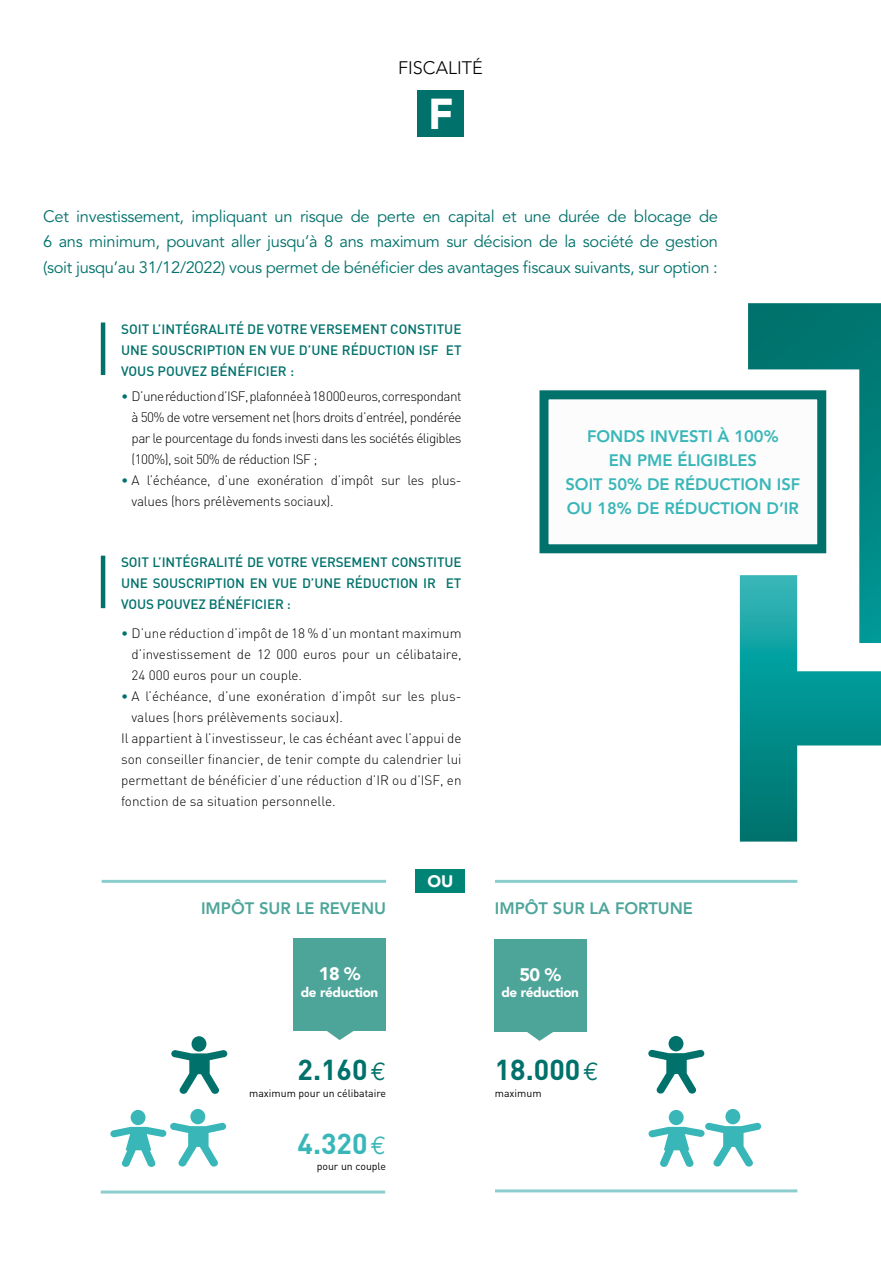
<style>
.page{position:relative;width:881px;height:1263px;background:#fff}
.page>*{position:absolute;margin:0;border:0;box-sizing:border-box;transform-origin:0 0}
.t1{font:900 42.9px "Avenir";color:#fff}
.t2{font:700 28.5px "DIN";color:#00716b}
.t3{font:700 28.5px "DIN";color:#39b6b8}
.t4{font:300 18px "Avenir";color:#000}
.t5{font:900 18px "Avenir";color:#fff}
.t6{font:16.5px/25.5px "Avenir";letter-spacing:-.02em;color:#00716b;text-align:justify}
.t7{font:800 16.5px/24px "Avenir";color:#39b6b8;text-align:center}
.t8{font:800 16.5px "Avenir";color:#4da59a}
.t9{font:900 16.5px "Avenir";color:#fff}
.t10{font:300 13.5px/21px "DIN";color:#000;text-align:justify}
.t11{font:500 13.5px/21px "DIN";color:#00716b}
.t12{font:300 13.5px/21px "DIN";letter-spacing:-.02em;color:#000}
.t13{font:900 13.5px "Avenir";color:#fff}
.t14{font:10.5px "DIN";color:#000}
.s1{color:#00716b}
.s2{font-weight:400;color:#00716b}
.s3{font-family:"Euro Mono";font-weight:400;font-size:25.5px}
</style>
<div class="page">
<div style="left:539px;top:390px;width:286px;height:163px;background:#fcfcfc;border:9px solid #00716b"></div>
<div style="left:416px;top:869px;width:49px;height:23px;background:#008475"></div>
<hr style="left:101px;top:322px;width:4px;height:53px;background:#00716b">
<hr style="left:101px;top:556px;width:4px;height:52px;background:#00716b">
<div style="left:293px;top:939px;width:92px;height:92px;background:#4da59a"></div>
<svg style="left:327px;top:1031px;width:27px;height:9px"></svg>
<div style="left:494px;top:940px;width:92px;height:92px;background:#4da59a"></div>
<svg style="left:527px;top:1032px;width:26px;height:9px"></svg>
<hr style="left:495px;top:1189px;width:302px;height:3px;background:#8ccdce">
<hr style="left:101px;top:1190px;width:284px;height:3px;background:#8ccdce">
<hr style="left:495px;top:880px;width:302px;height:3px;background:#8ccdce">
<hr style="left:102px;top:880px;width:284px;height:3px;background:#8ccdce">
<div style="left:417px;top:91px;width:46px;height:46px;background:#00716b"></div>
<svg style="left:739px;top:575px;width:141px;height:267px"></svg>
<svg style="left:747px;top:303px;width:133px;height:340px"></svg>
<div style="left:668px;top:1036px;width:15px;height:15px;background:#00716b;border-radius:50%"></div>
<svg style="left:648px;top:1050px;width:56px;height:44px"></svg>
<div style="left:191px;top:1036px;width:15px;height:15px;background:#00716b;border-radius:50%"></div>
<svg style="left:171px;top:1050px;width:56px;height:44px"></svg>
<div style="left:190px;top:1109px;width:15px;height:15px;background:#39b6b8;border-radius:50%"></div>
<div style="left:725px;top:1109px;width:15px;height:15px;background:#39b6b8;border-radius:50%"></div>
<div style="left:131px;top:1110px;width:14px;height:15px;background:#39b6b8;border-radius:50%"></div>
<svg style="left:110px;top:1123px;width:116px;height:44px"></svg>
<div style="left:668px;top:1110px;width:15px;height:15px;background:#39b6b8;border-radius:50%"></div>
<svg style="left:648px;top:1123px;width:112px;height:44px"></svg>
<h3 class="t4" style="left:398px;top:57px;width:86px">FISCALITÉ</h3>
<h1 class="t1" style="left:428px;top:88px;width:27px">F</h1>
<p class="t6" style="left:43px;top:204px;width:676px">Cet investissement, impliquant un risque de perte en capital et une durée de blocage de 6 ans minimum, pouvant aller jusqu’à 8 ans maximum sur décision de la société de gestion (soit jusqu’au 31/12/2022) vous permet de bénéficier des avantages fiscaux suivants, sur option :</p>
<p class="t11" style="left:121px;top:318px;width:342px">SOIT L’INTÉGRALITÉ DE VOTRE VERSEMENT CONSTITU E<br>UNE SOUSC</p>
<p class="t11" style="left:121px;top:339px;width:342px;text-indent:73px">RIPTION EN VU E D’U NE RÉDUCTION ISF ET<br>VOUS POUVEZ BÉNÉFICIER :</p>
<p class="t10" style="left:131px;top:385px;width:331px;text-indent:-11px"><span class="s1">•</span> D’une réduction d’ISF, plafonnée à 18 000 euros, correspondant à 50% de votre versement net (hors droits d’entrée), pondérée par le pourcentage du fonds investi dans les sociétés éligibles (100%), soit 50% de réduction ISF ;</p>
<p class="t12" style="left:131px;top:469px;width:331px;text-indent:-11px"><span class="s1">•</span> A l’échéance, d’une exonération d’impôt sur les plus&shy;values (hors prélèvements sociaux).</p>
<p class="t11" style="left:121px;top:551px;width:342px">SOIT L’INTÉGRALITÉ DE VOTRE VERSEMENT CONSTITU E<br>UNE SOUSC</p>
<p class="t11" style="left:194px;top:572px;width:236px">RIPTION EN VUE D’UNE RÉDUCTION IR</p>
<p class="t11" style="left:446px;top:572px;width:17px">ET</p>
<p class="t11" style="left:121px;top:593px;width:171px">VOUS POUVEZ BÉNÉFICIER :</p>
<p class="t10" style="left:131px;top:623px;width:331px;text-indent:-11px"><span class="s2">•</span> D’une réduction d’impôt de 18 % d’un montant maximum d’investissement de 12 000 euros pour un célibataire, 24 000 euros pour un couple.</p>
<p class="t10" style="left:121px;top:686px;width:342px"><span class="s2">•</span> A l’échéance, d’une exonération d’impôt sur les plus-</p>
<p class="t10" style="left:131px;top:707px;width:213px">values (hors prélèvements sociaux).</p>
<p class="t10" style="left:121px;top:728px;width:342px">Il appartient à l’investisseur, le cas échéant avec l’appui de</p>
<p class="t10" style="left:121px;top:749px;width:342px">son conseiller financier, de tenir compte du calendrier lui</p>
<p class="t10" style="left:121px;top:770px;width:342px">permettant de bénéficier d’une réduction d’IR ou d’ISF, en</p>
<p class="t10" style="left:121px;top:791px;width:216px">fonction de sa situation personnelle.</p>
<p class="t8" style="left:201px;top:898px;width:70px">IMPÔTSUR</p>
<p class="t8" style="left:296px;top:898px;width:36px">LE REVENU</p>
<h3 class="t5" style="left:318px;top:963px;width:43px">18 %</h3>
<p class="t13" style="left:301px;top:984px;width:79px">de réduction</p>
<h2 class="t2" style="left:297px;top:1051px;width:90px">2.160<span class="s3">€</span></h2>
<p class="t14" style="left:249px;top:1086px;width:138px">maximum pour un célibataire</p>
<h2 class="t3" style="left:297px;top:1125px;width:90px">4.320<span class="s3">€</span></h2>
<p class="t14" style="left:316px;top:1160px;width:71px">pour un couple</p>
<p class="t9" style="left:427px;top:871px;width:14px">OU</p>
<p class="t7" style="left:565px;top:424px;width:236px">FONDS INVESTI À 100%<br>EN PME ÉLIGIBLES<br>SOIT 50% DE RÉDUCTION ISF<br>OU 18% DE RÉDUCTION D’IR</p>
<p class="t8" style="left:494px;top:898px;width:70px">IMPÔTSUR</p>
<p class="t8" style="left:589px;top:898px;width:38px">LA FORTUNE</p>
<h3 class="t5" style="left:519px;top:964px;width:43px">50 %</h3>
<p class="t13" style="left:501px;top:984px;width:79px">de réduction</p>
<h2 class="t2" style="left:494px;top:1051px;width:105px">18.000<span class="s3">€</span></h2>
<p class="t14" style="left:494px;top:1086px;width:48px">maximum</p>
</div>
